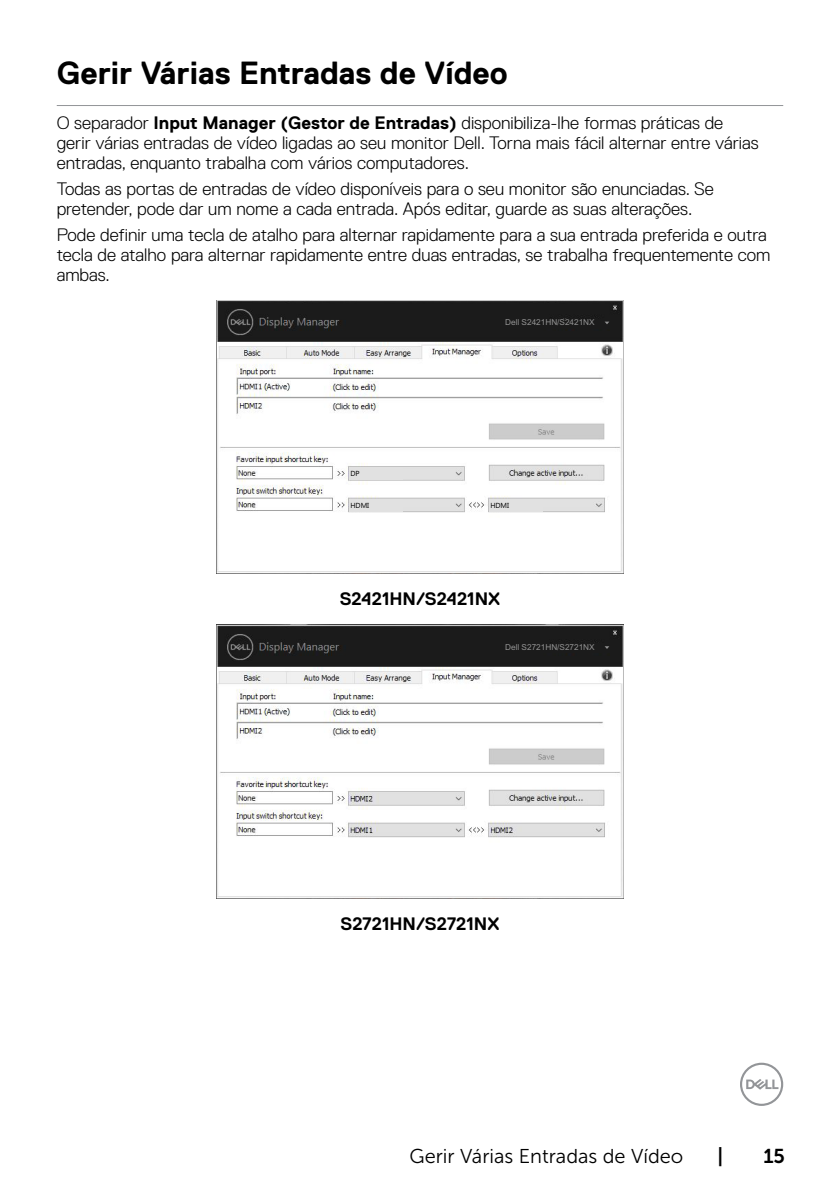
<style>
.page{position:relative;width:840px;height:1191px;background:#fff}
.page>*{position:absolute;margin:0;border:0;box-sizing:border-box;transform-origin:0 0}
.t1{font:700 32px "Dell Replica";color:#000}
.t2{font:20px "Museo Sans For Dell 300";color:#000}
.t3{font:20px "Museo Sans For Dell 700";color:#000}
.t4{font:300 18px/20px "Dell Replica";color:#000}
.t5{font:700 18px "Dell Replica";color:#000}
.t6{font:8.2px "Arial";color:#939393}
.t7{font:7.2px "Ebrima";color:#000}
.s1{font-weight:700}
</style>
<div class="page">
<svg style="left:740px;top:1062px;width:42px;height:44px"></svg>
<hr style="left:57px;top:105px;width:725px;height:1px;background:#939598">
<img style="left:216px;top:300px;width:407px;height:273px">
<div style="left:522px;top:319px;width:88px;height:9px;background:#1b1b1b"></div>
<div style="left:349px;top:467px;width:53px;height:12px;background:#e1e1e1"></div>
<div style="left:349px;top:499px;width:53px;height:12px;background:#e1e1e1"></div>
<div style="left:489px;top:499px;width:53px;height:12px;background:#e1e1e1"></div>
<img style="left:216px;top:624px;width:407px;height:274px">
<div style="left:522px;top:643px;width:88px;height:10px;background:#1b1b1b"></div>
<h1 class="t1" style="left:57px;top:55px;width:452px">Gerir Várias Entradas de Vídeo</h1>
<p class="t4" style="left:57px;top:113px;width:703px">O separador <span class="s1">Input Manager (Gestor de Entradas)</span> disponibiliza-lhe formas práticas de gerir várias entradas de vídeo ligadas ao seu monitor Dell. Torna mais fácil alternar entre várias entradas, enquanto trabalha com vários computadores.</p>
<p class="t4" style="left:57px;top:179px;width:658px">Todas as portas de entradas de vídeo disponíveis para o seu monitor são enunciadas. Se pretender, pode dar um nome a cada entrada. Após editar, guarde as suas alterações.</p>
<p class="t4" style="left:57px;top:225px;width:714px">Pode definir uma tecla de atalho para alternar rapidamente para a sua entrada preferida e outra tecla de atalho para alternar rapidamente entre duas entradas, se trabalha frequentemente com ambas.</p>
<p class="t6" style="left:505px;top:318px;width:91px">Dell S2421HN/S2421NX</p>
<p class="t7" style="left:350px;top:468px;width:11px">DP</p>
<p class="t7" style="left:350px;top:500px;width:20px">HDMI</p>
<p class="t7" style="left:490px;top:500px;width:20px">HDMI</p>
<p class="t5" style="left:339px;top:589px;width:162px">S2421HN/S2421NX</p>
<p class="t6" style="left:505px;top:642px;width:91px">Dell S2721HN/S2721NX</p>
<p class="t5" style="left:340px;top:913px;width:160px">S2721HN/S2721NX</p>
<p class="t2" style="left:409px;top:1145px;width:275px">Gerir Várias Entradas de Vídeo</p>
<p class="t3" style="left:717px;top:1144px;width:7px">|</p>
<p class="t3" style="left:762px;top:1144px;width:23px">15</p>
</div>
